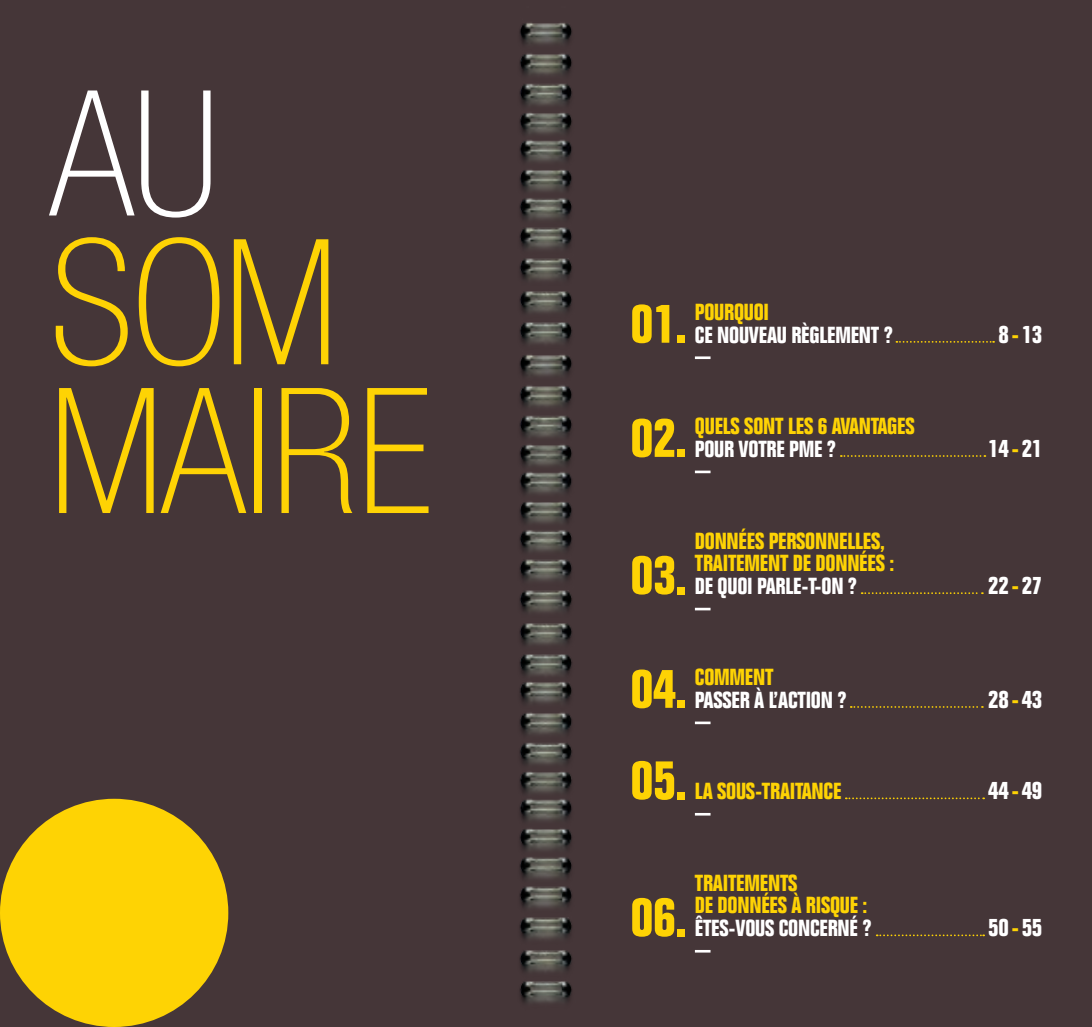
<style>
.page{position:relative;width:1092px;height:1027px;background:#fff}
.page>*{position:absolute;margin:0;border:0;box-sizing:border-box;transform-origin:0 0}
.t1{font:100 condensed 175px/148.8px "Helvetica Neue";letter-spacing:-.01em;color:#fed304}
.t2{font:100 condensed 175px "Helvetica Neue";color:#fff}
.t3{font:700 condensed 54.25px/114.1px "Folio";letter-spacing:-.01em;color:#fed304}
.t4{font:700 condensed 24.5px "Folio";letter-spacing:-.01em;color:#fff}
.t5{font:700 condensed 22.75px/22.8px "Folio";letter-spacing:-.01em;color:#fed304}
.t6{font:700 condensed 22.75px "Folio";letter-spacing:-.01em;color:#fff}
.s1{color:#fed304}
</style>
<div class="page">
<div style="left:0;top:0;width:595px;height:1027px;background:#453638"></div>
<div style="left:0;top:799px;width:228px;height:228px;background:#fed304;border-radius:50%"></div>
<div style="left:496px;top:0;width:595px;height:1027px;background:#453638"></div>
<svg style="left:896px;top:341px;width:97px;height:2px"></svg>
<svg style="left:840px;top:455px;width:145px;height:2px"></svg>
<svg style="left:861px;top:592px;width:121px;height:2px"></svg>
<svg style="left:850px;top:706px;width:132px;height:2px"></svg>
<svg style="left:845px;top:797px;width:139px;height:2px"></svg>
<svg style="left:876px;top:934px;width:108px;height:2px"></svg>
<hr style="left:694px;top:356px;width:16px;height:3px;background:#fff">
<svg style="left:694px;top:471px;width:16px;height:2px"></svg>
<svg style="left:694px;top:608px;width:16px;height:2px"></svg>
<hr style="left:694px;top:721px;width:16px;height:3px;background:#fff">
<svg style="left:694px;top:813px;width:16px;height:2px"></svg>
<svg style="left:694px;top:950px;width:16px;height:2px"></svg>
<img style="left:519px;top:754px;width:53px;height:249px">
<img style="left:519px;top:423px;width:53px;height:331px">
<img style="left:519px;top:22px;width:53px;height:401px">
<h1 class="t2" style="left:50px;top:56px;width:171px">AU</h1>
<h1 class="t1" style="left:50px;top:227px;width:383px">SOM<br>MAIRE</h1>
<h2 class="t3" style="left:630px;top:267px;width:58px">01.<br>02.</h2>
<p class="t5" style="left:694px;top:301px;width:76px">POURQUOI</p>
<p class="t6" style="left:694px;top:322px;width:199px">CE NOUVEAU RÈGLEMENT ?</p>
<p class="t5" style="left:694px;top:415px;width:221px">QUELS SONT LES 6 AVANTAGES</p>
<p class="t6" style="left:694px;top:436px;width:143px">POUR VOTRE PME ?</p>
<h2 class="t3" style="left:630px;top:518px;width:58px">03.<br>04.</h2>
<p class="t5" style="left:694px;top:529px;width:201px">DONNÉES PERSONNELLES,<br>TRAITEMENT DE DONNÉES :</p>
<p class="t6" style="left:694px;top:573px;width:164px">DE QUOI PARLE-T-ON ?</p>
<p class="t5" style="left:694px;top:666px;width:80px">COMMENT</p>
<p class="t6" style="left:694px;top:687px;width:153px">PASSER À L’ACTION ?</p>
<h2 class="t3" style="left:630px;top:723px;width:58px">05.</h2>
<p class="t5" style="left:694px;top:780px;width:148px">LA SOUS-TRAITANCE</p>
<h2 class="t3" style="left:630px;top:860px;width:58px">06.</h2>
<p class="t5" style="left:694px;top:871px;width:174px">TRAITEMENTS<br>DE DONNÉES À RISQUE :</p>
<p class="t6" style="left:694px;top:916px;width:178px">ÊTES-VOUS CONCERNÉ ?</p>
<p class="t4" style="left:998px;top:320px;width:45px">8<span class="s1">-</span>13</p>
<p class="t4" style="left:988px;top:435px;width:56px">14<span class="s1">-</span>21</p>
<p class="t4" style="left:988px;top:572px;width:56px">22<span class="s1">-</span>27</p>
<p class="t4" style="left:988px;top:686px;width:56px">28<span class="s1">-</span>43</p>
<p class="t4" style="left:988px;top:777px;width:56px">44<span class="s1">-</span>49</p>
<p class="t4" style="left:988px;top:914px;width:56px">50<span class="s1">-</span>55</p>
</div>
